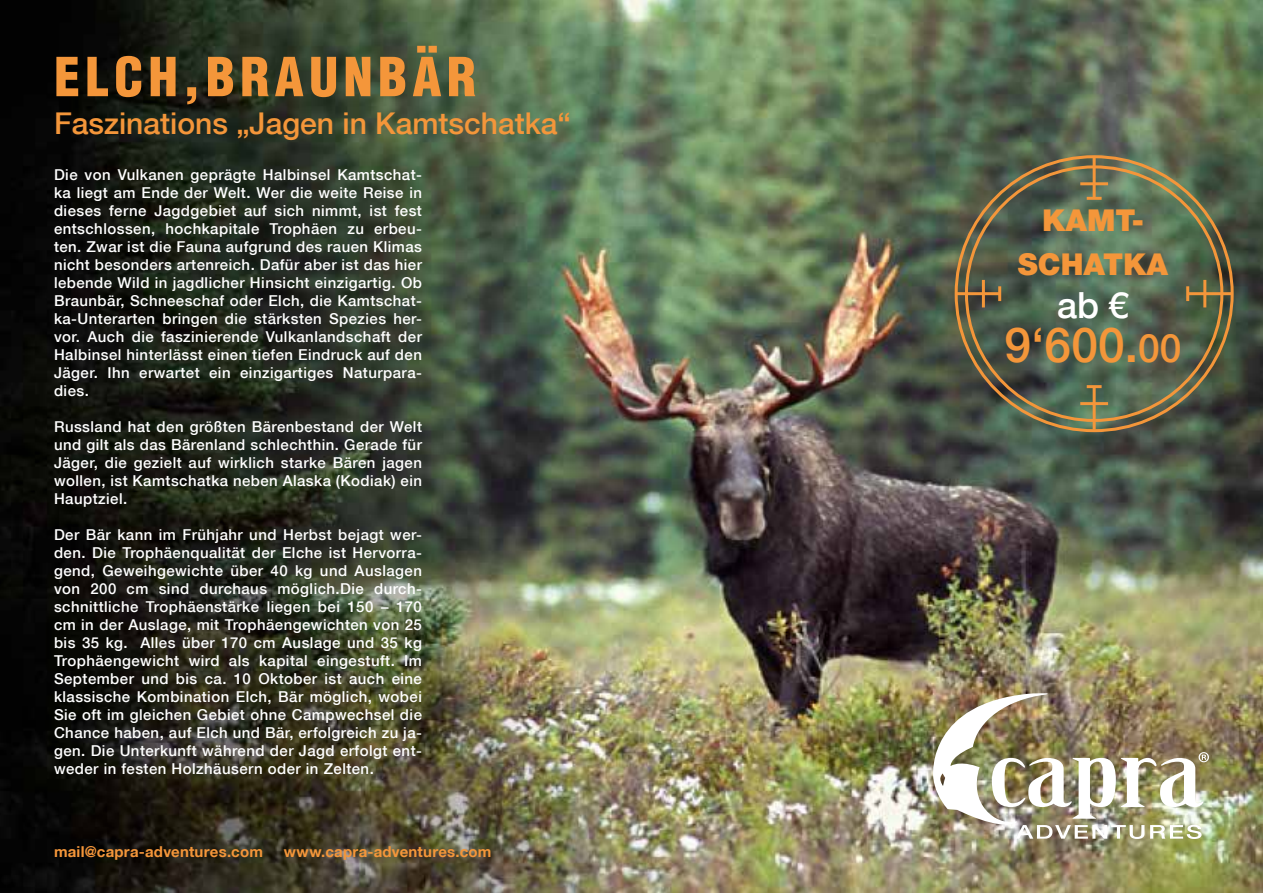
<style>
.page{position:relative;width:1263px;height:893px;background:#fff}
.page>*{position:absolute;margin:0;border:0;box-sizing:border-box;transform-origin:0 0}
.t1{font:900 condensed 52.5px "Helvetica LT Std";letter-spacing:.1em;color:#f4963a}
.t2{font:500 48px "Helvetica Neue LT Std";color:#f4963a}
.t3{font:500 36px "Helvetica Neue LT Std";color:#fff}
.t4{font:500 30px "Helvetica Neue LT Std";color:#f4963a}
.t5{font:900 30px/43.2px "Helvetica Neue LT Std";color:#f4963a;text-align:center}
.t6{font:500 15px/18px "Helvetica Neue LT Std";letter-spacing:.03em;color:#fff;text-align:justify}
.t7{font:700 15px "Helvetica Neue LT Std";letter-spacing:.015em;color:#f4963a}
.s1{font-size:39px}
</style>
<div class="page">
<img style="left:0;top:0;width:1263px;height:893px">
<img style="left:930px;top:693px;width:279px;height:146px">
<hr style="left:1093px;top:158px;width:3px;height:41px;background:#f4963a">
<hr style="left:1080px;top:182px;width:28px;height:3px;background:#f4963a">
<hr style="left:1087px;top:197px;width:14px;height:3px;background:#f4963a">
<hr style="left:1093px;top:387px;width:3px;height:43px;background:#f4963a">
<hr style="left:1080px;top:402px;width:28px;height:3px;background:#f4963a">
<hr style="left:1087px;top:385px;width:14px;height:3px;background:#f4963a">
<hr style="left:1188px;top:292px;width:44px;height:3px;background:#f4963a">
<hr style="left:1203px;top:280px;width:3px;height:27px;background:#f4963a">
<hr style="left:1186px;top:286px;width:3px;height:15px;background:#f4963a">
<hr style="left:956px;top:292px;width:44px;height:3px;background:#f4963a">
<hr style="left:982px;top:280px;width:3px;height:27px;background:#f4963a">
<hr style="left:998px;top:286px;width:3px;height:15px;background:#f4963a">
<h1 class="t1" style="left:54px;top:44px;width:423px">ELCH,BRAUNBÄR</h1>
<h3 class="t4" style="left:54px;top:105px;width:518px">Faszinations „Jagen in Kamtschatka“</h3>
<p class="t6" style="left:54px;top:165px;width:369px">Die von Vulkanen geprägte Halbinsel Kamtschat&shy;ka liegt am Ende der Welt. Wer die weite Reise in dieses ferne Jagdgebiet auf sich nimmt, ist fest entschlossen, hochkapitale Trophäen zu erbeu&shy;ten. Zwar ist die Fauna aufgrund des rauen Klimas nicht besonders artenreich. Dafür aber ist das hier lebende Wild in jagdlicher Hinsicht einzigartig. Ob Braunbär, Schneeschaf oder Elch, die Kamtschat&shy;ka-Unterarten bringen die stärksten Spezies her&shy;vor. Auch die faszinierende Vulkanlandschaft der Halbinsel hinterlässt einen tiefen Eindruck auf den Jäger. Ihn erwartet ein einzigartiges Naturpara&shy;dies.</p>
<p class="t6" style="left:54px;top:417px;width:369px">Russland hat den größten Bärenbestand der Welt und gilt als das Bärenland schlechthin. Gerade für Jäger, die gezielt auf wirklich starke Bären jagen wollen, ist Kamtschatka neben Alaska (Kodiak) ein Hauptziel.</p>
<p class="t6" style="left:54px;top:525px;width:369px">Der Bär kann im Frühjahr und Herbst bejagt wer&shy;den. Die Trophäenqualität der Elche ist Hervorra&shy;gend, Geweihgewichte über 40 kg und Auslagen von 200 cm sind durchaus möglich.Die durch&shy;schnittliche Trophäenstärke liegen bei 150 – 170 cm in der Auslage, mit Trophäengewichten von 25 bis 35 kg. Alles über 170 cm Auslage und 35 kg Trophäengewicht wird als kapital eingestuft. Im September und bis ca. 10 Oktober ist auch eine klassische Kombination Elch, Bär möglich, wobei Sie oft im gleichen Gebiet ohne Campwechsel die Chance haben, auf Elch und Bär, erfolgreich zu ja&shy;gen. Die Unterkunft während der Jagd erfolgt ent&shy;weder in festen Holzhäusern oder in Zelten.</p>
<p class="t7" style="left:54px;top:842px;width:210px">mail@capra-adventures.com</p>
<p class="t7" style="left:284px;top:842px;width:209px">www.capra-adventures.com</p>
<h3 class="t5" style="left:1018px;top:199px;width:152px">KAMT-<br>SCHATKA</h3>
<h3 class="t3" style="left:1057px;top:283px;width:74px">ab €</h3>
<h2 class="t2" style="left:1004px;top:316px;width:178px">9‘600.<span class="s1">00</span></h2>
</div>
